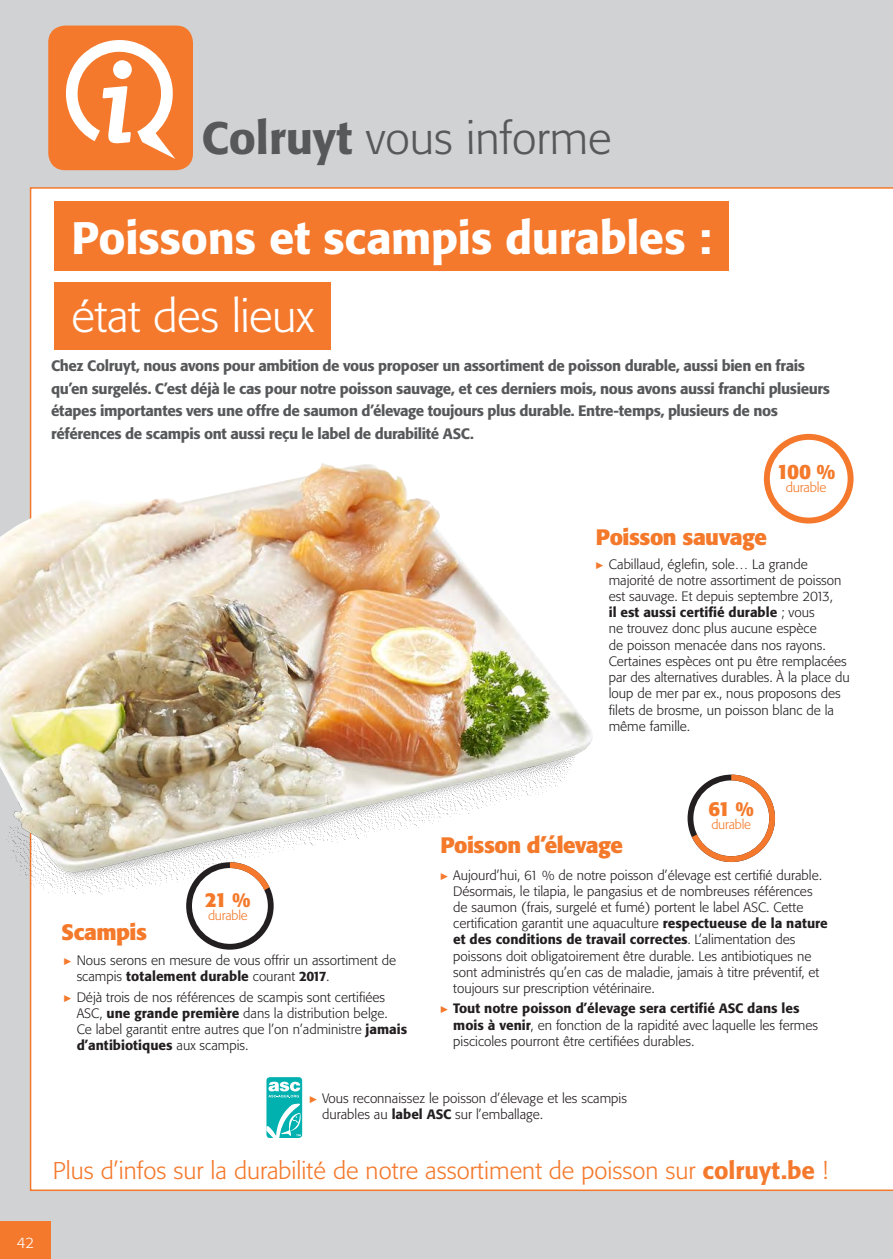
<style>
.page{position:relative;width:893px;height:1259px;background:#fff}
.page>*{position:absolute;margin:0;border:0;box-sizing:border-box;transform-origin:0 0}
.t1{font:500 45px "Tn T Form BSK";letter-spacing:-.005em;color:#fff}
.t2{font:300 45px "Tn T Form BSK";color:#57585a}
.t3{font:300 45px "Tn T Form BSK";letter-spacing:-.01em;color:#fff}
.t4{font:300 24px "Tn T Form BSK";color:#f4792c}
.t5{font:700 22.05px "Tn T Form BSK";letter-spacing:-.025em;color:#f4792a}
.t6{font:700 20.7px "Tn T Form BSK";color:#f4792a}
.t7{font:700 20.1px "Tn T Form BSK";color:#f4792a}
.t8{font:500 15px/22.5px "Tn T Form BSK";letter-spacing:-.025em;color:#57585a}
.t9{font:300 15px "Tn T Form BSK";color:#fff}
.t10{font:300 13.5px/16.2px "Tn T Form BSK";color:#231f20}
.t11{font:300 13.35px "Tn T Form BSK";letter-spacing:-.015em;color:#f4792a}
.t12{font:300 13.05px "Tn T Form BSK";letter-spacing:-.015em;color:#f4792a}
.s1{font-weight:500}
.s2{font-family:"Mathematical Pi Six";font-weight:400;font-size:9.45px;color:#f4792c}
</style>
<div class="page">
<div style="left:0;top:1220px;width:892px;height:39px;background:#d1d2d4"></div>
<div style="left:0;top:1220px;width:51px;height:39px;background:#f4792c"></div>
<div style="left:0;top:0;width:892px;height:1220px;background:#d1d2d4"></div>
<div style="left:30px;top:187px;width:862px;height:1004px;background:#fff"></div>
<img style="left:0;top:377px;width:679px;height:608px">
<div style="left:54px;top:282px;width:277px;height:67px;background:#f4792c"></div>
<div style="left:54px;top:201px;width:674px;height:70px;background:#f4792c"></div>
<svg style="left:266px;top:1077px;width:36px;height:61px;background:#47c6c5"></svg>
<svg style="left:763px;top:434px;width:90px;height:89px;background:#fce4d6"></svg>
<svg style="left:186px;top:862px;width:87px;height:87px;background:#dad5d2"></svg>
<svg style="left:687px;top:774px;width:87px;height:88px;background:#eeddd3"></svg>
<div style="left:48px;top:26px;width:145px;height:144px;background:#f4792c;border-radius:17px"></div>
<svg style="left:66px;top:40px;width:109px;height:119px"></svg>
<h1 class="t2" style="left:201px;top:112px;width:411px"><span class="s1">Colruyt</span> vous informe</h1>
<h1 class="t1" style="left:71px;top:210px;width:641px">Poissons et scampis durables :</h1>
<h1 class="t3" style="left:71px;top:290px;width:244px">état des lieux</h1>
<p class="t8" style="left:51px;top:355px;width:780px">Chez Colruyt, nous avons pour ambition de vous proposer un assortiment de poisson durable, aussi bien en frais qu’en surgelés. C’est déjà le cas pour notre poisson sauvage, et ces derniers mois, nous avons aussi franchi plusieurs étapes importantes vers une offre de saumon d’élevage toujours plus durable. Entre-temps, plusieurs de nos références de scampis ont aussi reçu le label de durabilité ASC.</p>
<h3 class="t6" style="left:776px;top:459px;width:60px">100 %</h3>
<p class="t11" style="left:785px;top:479px;width:42px">durable</p>
<h3 class="t5" style="left:595px;top:523px;width:172px">Poisson sauvage</h3>
<p class="t10" style="left:608px;top:556px;width:242px;text-indent:-13px"><span class="s2">C</span> Cabillaud, églefin, sole… La grande majorité de notre assortiment de poisson est sauvage. Et depuis septembre 2013,<br><span class="s1">il est aussi certifié durable</span> ; vous<br>ne trouvez donc plus aucune espèce<br>de poisson menacée dans nos rayons.<br>Certaines espèces ont pu être remplacées par des alternatives durables. À la place du loup de mer par ex., nous proposons des filets de brosme, un poisson blanc de la même famille.</p>
<p class="t9" style="left:17px;top:1233px;width:19px">42</p>
<h3 class="t5" style="left:61px;top:918px;width:87px">Scampis</h3>
<h3 class="t7" style="left:205px;top:887px;width:47px">21 %</h3>
<p class="t12" style="left:208px;top:907px;width:41px">durable</p>
<p class="t10" style="left:77px;top:952px;width:321px;text-indent:-13px"><span class="s2">C</span> Nous serons en mesure de vous offrir un assortiment de scampis <span class="s1">totalement durable</span> courant <span class="s1">2017</span>.</p>
<p class="t10" style="left:77px;top:988px;width:332px;text-indent:-13px"><span class="s2">C</span> Déjà trois de nos références de scampis sont certifiées ASC, <span class="s1">une grande première</span> dans la distribution belge.<br>Ce label garantit entre autres que l’on n’administre <span class="s1">jamais d’antibiotiques</span> aux scampis.</p>
<h3 class="t5" style="left:440px;top:831px;width:184px">Poisson d’élevage</h3>
<h3 class="t7" style="left:708px;top:796px;width:47px">61 %</h3>
<p class="t12" style="left:711px;top:816px;width:41px">durable</p>
<p class="t10" style="left:453px;top:867px;width:376px;text-indent:-13px"><span class="s2">C</span> Aujourd’hui, 61 % de notre poisson d’élevage est certifié durable.<br>Désormais, le tilapia, le pangasius et de nombreuses références de saumon (frais, surgelé et fumé) portent le label ASC. Cette certification garantit une aquaculture <span class="s1">respectueuse de la nature et des conditions de travail correctes</span>. L’alimentation des poissons doit obligatoirement être durable. Les antibiotiques ne sont administrés qu’en cas de maladie, jamais à titre préventif, et toujours sur prescription vétérinaire.</p>
<p class="t10" style="left:453px;top:1000px;width:366px;text-indent:-13px"><span class="s2">C</span> <span class="s1">Tout notre poisson d’élevage sera certifié ASC dans les mois à venir</span>, en fonction de la rapidité avec laquelle les fermes piscicoles pourront être certifiées durables.</p>
<p class="t10" style="left:322px;top:1090px;width:306px;text-indent:-13px"><span class="s2">C</span> Vous reconnaissez le poisson d’élevage et les scampis durables au <span class="s1">label ASC</span> sur l’emballage.</p>
<h2 class="t4" style="left:53px;top:1156px;width:776px">Plus d’infos sur la durabilité de notre assortiment de poisson sur <span class="s1">colruyt.be</span> !</h2>
</div>
